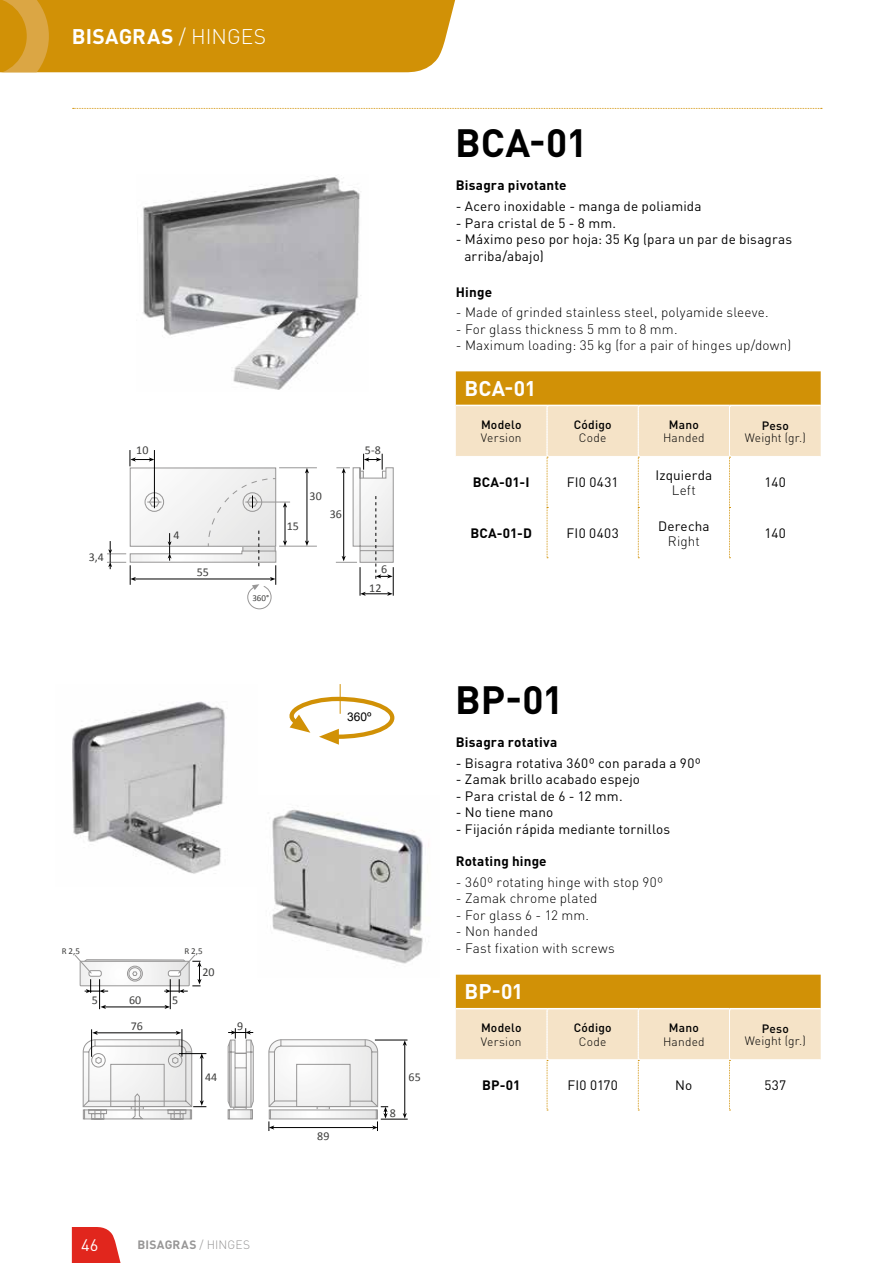
<style>
.page{position:relative;width:893px;height:1263px;background:#fff}
.page>*{position:absolute;margin:0;border:0;box-sizing:border-box;transform-origin:0 0}
.t1{font:700 39px "DIN Pro";color:#000}
.t2{font:700 21px "DIN Pro";letter-spacing:.01em;color:#fff}
.t3{font:16.5px "DIN Pro";color:#fff}
.t4{font:13.5px/16.5px "DIN Pro";letter-spacing:.01em;color:#000}
.t5{font:300 13.5px "DIN Pro";letter-spacing:.01em;color:#000}
.t6{font:700 13.5px "DIN Pro";letter-spacing:.015em;color:#000}
.t7{font:300 12px "DIN Pro";letter-spacing:.015em;color:#000}
.t8{font:500 12px "DIN Pro";letter-spacing:.015em;color:#000}
.t9{font:12px "Calibri";color:#3c3c3b}
.t10{font:700 12px "DIN Pro";letter-spacing:.02em;color:#979696}
.t11{font:12px "Arial";color:#000}
.t12{font:9px "Calibri";color:#3c3c3b}
.s1{font-weight:300}
</style>
<div class="page">
<svg style="left:72px;top:1227px;width:49px;height:36px;background:#e44038"></svg>
<svg style="left:0;top:0;width:456px;height:72px;background:#d2940d"></svg>
<svg style="left:73px;top:108px;width:749px;height:1px"></svg>
<img style="left:72px;top:701px;width:153px;height:173px">
<img style="left:272px;top:809px;width:157px;height:155px">
<img style="left:142px;top:177px;width:219px;height:213px">
<hr style="left:340px;top:684px;width:1px;height:30px;background:#d19106">
<svg style="left:289px;top:695px;width:106px;height:50px"></svg>
<svg style="left:336px;top:454px;width:58px;height:142px"></svg>
<div style="left:130px;top:468px;width:146px;height:79px;border:1px solid #979696"></div>
<hr style="left:245px;top:502px;width:45px;height:1px;background:#979696">
<hr style="left:279px;top:467px;width:38px;height:1px;background:#979696">
<hr style="left:279px;top:546px;width:38px;height:1px;background:#979696">
<hr style="left:154px;top:450px;width:1px;height:58px;background:#000">
<hr style="left:307px;top:472px;width:1px;height:70px;background:#000">
<svg style="left:305px;top:540px;width:4px;height:6px"></svg>
<svg style="left:305px;top:468px;width:4px;height:5px"></svg>
<hr style="left:285px;top:506px;width:1px;height:36px;background:#000">
<svg style="left:283px;top:540px;width:4px;height:6px"></svg>
<svg style="left:283px;top:502px;width:4px;height:6px"></svg>
<svg style="left:130px;top:450px;width:24px;height:16px"></svg>
<svg style="left:107px;top:478px;width:170px;height:132px"></svg>
<svg style="left:227px;top:1028px;width:27px;height:92px"></svg>
<svg style="left:268px;top:1039px;width:140px;height:92px"></svg>
<svg style="left:82px;top:1029px;width:124px;height:91px"></svg>
<hr style="left:105px;top:1007px;width:61px;height:1px;background:#000">
<svg style="left:100px;top:1005px;width:6px;height:4px"></svg>
<svg style="left:165px;top:1005px;width:5px;height:4px"></svg>
<hr style="left:170px;top:979px;width:1px;height:30px;background:#000">
<hr style="left:99px;top:979px;width:1px;height:30px;background:#000">
<svg style="left:75px;top:955px;width:127px;height:38px"></svg>
<svg style="left:456px;top:371px;width:365px;height:187px"></svg>
<svg style="left:456px;top:975px;width:365px;height:135px"></svg>
<h2 class="t2" style="left:72px;top:22px;width:196px">BISAGRAS <span class="s1">/ HINGES</span></h2>
<p class="t9" style="left:89px;top:550px;width:17px">3,4</p>
<p class="t9" style="left:136px;top:443px;width:14px">10</p>
<p class="t9" style="left:365px;top:443px;width:17px">5-8</p>
<p class="t9" style="left:173px;top:527px;width:8px">4</p>
<p class="t9" style="left:197px;top:565px;width:14px">55</p>
<p class="t9" style="left:287px;top:519px;width:14px">15</p>
<p class="t9" style="left:310px;top:489px;width:14px">30</p>
<p class="t9" style="left:330px;top:506px;width:14px">36</p>
<p class="t12" style="left:252px;top:592px;width:18px">360°</p>
<p class="t9" style="left:381px;top:562px;width:8px">6</p>
<p class="t9" style="left:369px;top:581px;width:14px">12</p>
<p class="t11" style="left:347px;top:709px;width:26px">360º</p>
<p class="t12" style="left:62px;top:945px;width:20px">R 2,5</p>
<p class="t12" style="left:184px;top:945px;width:20px">R 2,5</p>
<p class="t9" style="left:92px;top:992px;width:8px">5</p>
<p class="t9" style="left:129px;top:992px;width:14px">60</p>
<p class="t9" style="left:172px;top:992px;width:8px">5</p>
<p class="t9" style="left:131px;top:1019px;width:14px">76</p>
<p class="t9" style="left:202px;top:965px;width:14px">20</p>
<p class="t9" style="left:205px;top:1069px;width:14px">44</p>
<p class="t9" style="left:237px;top:1019px;width:8px">9</p>
<p class="t9" style="left:317px;top:1128px;width:14px">89</p>
<p class="t9" style="left:390px;top:1105px;width:8px">8</p>
<p class="t9" style="left:409px;top:1069px;width:14px">65</p>
<h1 class="t1" style="left:455px;top:117px;width:134px">BCA-01</h1>
<p class="t6" style="left:456px;top:176px;width:112px">Bisagra pivotante</p>
<p class="t4" style="left:456px;top:197px;width:247px">- Acero inoxidable - manga de poliamida</p>
<p class="t4" style="left:456px;top:214px;width:162px">- Para cristal de 5 - 8 mm.</p>
<p class="t4" style="left:464px;top:230px;width:329px;text-indent:-9px">- Máximo peso por hoja: 35 Kg (para un par de bisagras arriba/abajo)</p>
<p class="t6" style="left:456px;top:283px;width:38px">Hinge</p>
<p class="t5" style="left:456px;top:303px;width:314px">- Made of grinded stainless steel, polyamide sleeve.</p>
<p class="t5" style="left:456px;top:320px;width:223px">- For glass thickness 5 mm to 8 mm.</p>
<p class="t5" style="left:456px;top:336px;width:337px">- Maximum loading: 35 kg (for a pair of hinges up/down)</p>
<h2 class="t2" style="left:464px;top:374px;width:73px">BCA-01</h2>
<p class="t8" style="left:481px;top:416px;width:42px">Modelo</p>
<p class="t7" style="left:481px;top:430px;width:42px">Version</p>
<p class="t8" style="left:574px;top:416px;width:39px">Código</p>
<p class="t7" style="left:579px;top:430px;width:29px">Code</p>
<p class="t8" style="left:669px;top:416px;width:31px">Mano</p>
<p class="t7" style="left:663px;top:430px;width:43px">Handed</p>
<p class="t8" style="left:762px;top:417px;width:29px">Peso</p>
<p class="t7" style="left:745px;top:429px;width:62px">Weight (gr.)</p>
<p class="t6" style="left:473px;top:473px;width:58px">BCA-01-I</p>
<p class="t4" style="left:567px;top:473px;width:53px">FI0 0431</p>
<p class="t4" style="left:655px;top:466px;width:58px">Izquierda</p>
<p class="t5" style="left:672px;top:480px;width:26px">Left</p>
<p class="t6" style="left:470px;top:524px;width:63px">BCA-01-D</p>
<p class="t4" style="left:566px;top:524px;width:54px">FI0 0403</p>
<p class="t4" style="left:658px;top:517px;width:53px">Derecha</p>
<p class="t5" style="left:668px;top:532px;width:33px">Right</p>
<p class="t4" style="left:765px;top:473px;width:23px">140</p>
<p class="t4" style="left:765px;top:524px;width:23px">140</p>
<h1 class="t1" style="left:455px;top:673px;width:110px">BP-01</h1>
<p class="t6" style="left:456px;top:733px;width:103px">Bisagra rotativa</p>
<p class="t4" style="left:456px;top:754px;width:247px">- Bisagra rotativa 360º con parada a 90º</p>
<p class="t4" style="left:456px;top:770px;width:186px">- Zamak brillo acabado espejo</p>
<p class="t4" style="left:456px;top:787px;width:168px">- Para cristal de 6 - 12 mm.</p>
<p class="t4" style="left:456px;top:803px;width:99px">- No tiene mano</p>
<p class="t4" style="left:456px;top:820px;width:216px">- Fijación rápida mediante tornillos</p>
<p class="t6" style="left:456px;top:852px;width:92px">Rotating hinge</p>
<p class="t5" style="left:456px;top:872px;width:209px">- 360º rotating hinge with stop 90º</p>
<p class="t5" style="left:456px;top:889px;width:143px">- Zamak chrome plated</p>
<p class="t5" style="left:456px;top:905px;width:135px">- For glass 6 - 12 mm.</p>
<p class="t5" style="left:456px;top:922px;width:84px">- Non handed</p>
<p class="t5" style="left:456px;top:938px;width:161px">- Fast fixation with screws</p>
<h2 class="t2" style="left:464px;top:977px;width:60px">BP-01</h2>
<p class="t8" style="left:481px;top:1020px;width:42px">Modelo</p>
<p class="t7" style="left:481px;top:1033px;width:42px">Version</p>
<p class="t8" style="left:574px;top:1020px;width:39px">Código</p>
<p class="t7" style="left:579px;top:1033px;width:29px">Code</p>
<p class="t8" style="left:669px;top:1020px;width:31px">Mano</p>
<p class="t7" style="left:663px;top:1033px;width:43px">Handed</p>
<p class="t8" style="left:762px;top:1020px;width:29px">Peso</p>
<p class="t7" style="left:745px;top:1032px;width:62px">Weight (gr.)</p>
<p class="t6" style="left:482px;top:1076px;width:40px">BP-01</p>
<p class="t4" style="left:567px;top:1077px;width:52px">FI0 0170</p>
<p class="t4" style="left:675px;top:1077px;width:19px">No</p>
<p class="t4" style="left:764px;top:1077px;width:23px">537</p>
<p class="t3" style="left:81px;top:1234px;width:19px">46</p>
<p class="t10" style="left:138px;top:1236px;width:114px">BISAGRAS <span class="s1">/ HINGES</span></p>
</div>
